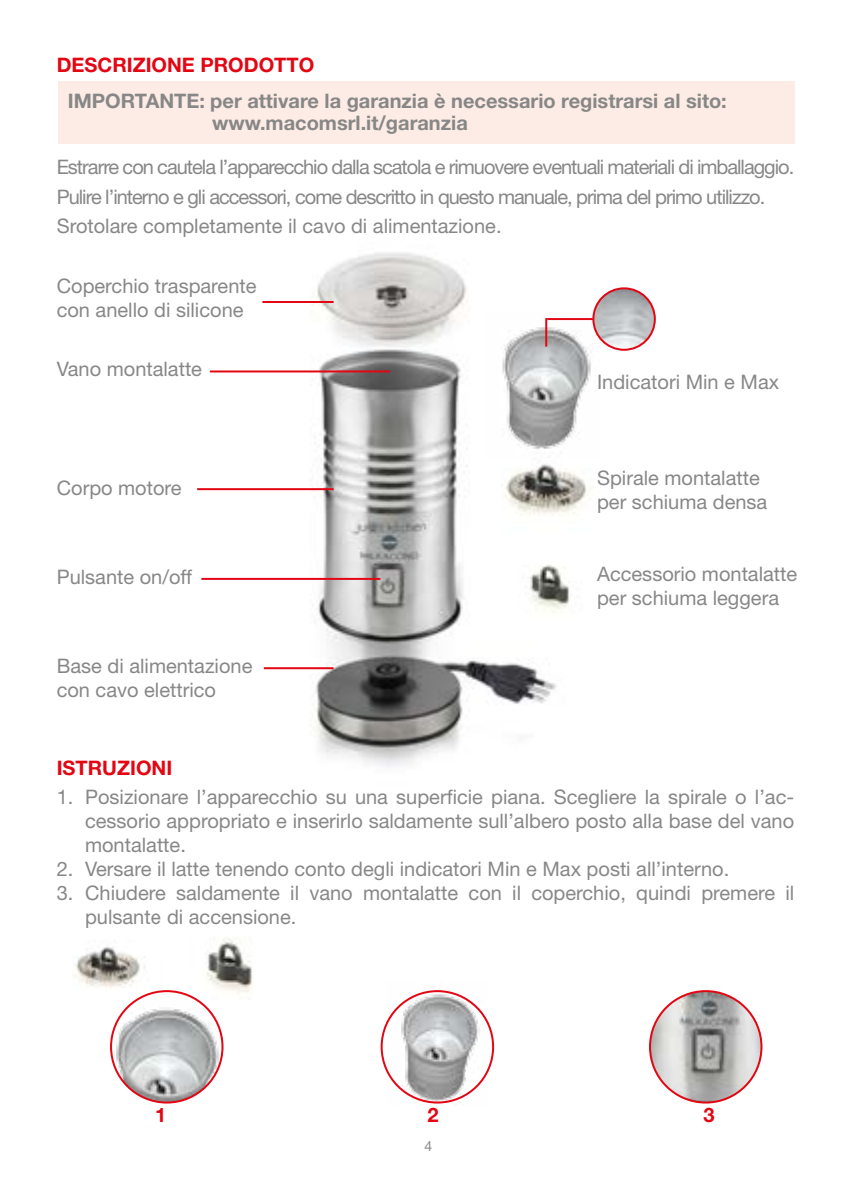
<style>
.page{position:relative;width:851px;height:1191px;background:#fff}
.page>*{position:absolute;margin:0;border:0;box-sizing:border-box;transform-origin:0 0}
.t1{font:20px/24px "Helvetica Neue";color:#878787}
.t2{font:20px/29.6px "Helvetica Neue";letter-spacing:-.05em;color:#878787}
.t3{font:700 20px/22px "Helvetica Neue";color:#878787}
.t4{font:700 20px "Helvetica Neue";color:#e30613}
.t5{font:14px "Helvetica Neue";color:#878787}
</style>
<div class="page">
<img style="left:247px;top:252px;width:310px;height:515px">
<hr style="left:262px;top:301px;width:71px;height:2px;background:#e30613">
<hr style="left:197px;top:488px;width:136px;height:2px;background:#e30613">
<hr style="left:201px;top:578px;width:179px;height:2px;background:#e30613">
<hr style="left:264px;top:667px;width:69px;height:2px;background:#e30613">
<img style="left:501px;top:459px;width:90px;height:74px">
<img style="left:487px;top:533px;width:84px;height:113px">
<hr style="left:210px;top:370px;width:180px;height:2px;background:#e30613">
<img style="left:486px;top:313px;width:113px;height:146px">
<img style="left:593px;top:288px;width:61px;height:62px;border-radius:31px">
<div style="left:592px;top:287px;width:63px;height:64px;border:2px solid #e30613;border-radius:50%"></div>
<hr style="left:547px;top:318px;width:45px;height:2px;background:#e30613">
<hr style="left:545px;top:318px;width:2px;height:29px;background:#e30613">
<img style="left:74px;top:947px;width:80px;height:68px">
<img style="left:157px;top:937px;width:96px;height:98px">
<img style="left:111px;top:991px;width:111px;height:111px;border-radius:56px">
<div style="left:110px;top:990px;width:113px;height:113px;border:2px solid #e30613;border-radius:50%"></div>
<img style="left:650px;top:991px;width:111px;height:111px;border-radius:56px">
<div style="left:649px;top:990px;width:113px;height:113px;border:2px solid #e30613;border-radius:50%"></div>
<img style="left:386px;top:990px;width:100px;height:114px">
<div style="left:380px;top:990px;width:114px;height:113px;border:2px solid #e30613;border-radius:50%"></div>
<div style="left:58px;top:81px;width:736px;height:63px;background:#fdece5"></div>
<p class="t4" style="left:57px;top:53px;width:259px">DESCRIZIONE PRODOTTO</p>
<p class="t3" style="left:212px;top:90px;width:516px;text-indent:-144px">IMPORTANTE: per attivare la garanzia è necessario registrarsi al sito: www.macomsrl.it/garanzia</p>
<p class="t2" style="left:57px;top:152px;width:739px">Estrarre con cautela l’apparecchio dalla scatola e rimuovere eventuali materiali di imballaggio.<br>Pulire l’interno e gli accessori, come descritto in questo manuale, prima del primo utilizzo.<br>Srotolare completamente il cavo di alimentazione.</p>
<p class="t1" style="left:57px;top:273px;width:201px">Coperchio trasparente con anello di silicone</p>
<p class="t1" style="left:57px;top:357px;width:147px">Vano montalatte</p>
<p class="t1" style="left:57px;top:475px;width:126px">Corpo motore</p>
<p class="t1" style="left:57px;top:564px;width:137px">Pulsante on/off</p>
<p class="t1" style="left:57px;top:653px;width:197px">Base di alimentazione con cavo elettrico</p>
<p class="t1" style="left:597px;top:369px;width:183px">Indicatori Min e Max</p>
<p class="t1" style="left:597px;top:465px;width:172px">Spirale montalatte per schiuma densa</p>
<p class="t1" style="left:597px;top:561px;width:202px">Accessorio montalatte per schiuma leggera</p>
<p class="t4" style="left:57px;top:755px;width:117px">ISTRUZIONI</p>
<p class="t1" style="left:85px;top:785px;width:710px;text-align:justify;text-indent:-28px">1. Posizionare l’apparecchio su una superficie piana. Scegliere la spirale o l’ac&shy;cessorio appropriato e inserirlo saldamente sull’albero posto alla base del vano montalatte.</p>
<p class="t1" style="left:57px;top:857px;width:674px">2. Versare il latte tenendo conto degli indicatori Min e Max posti all’interno.</p>
<p class="t1" style="left:85px;top:881px;width:710px;text-indent:-28px">3. Chiudere saldamente il vano montalatte con il coperchio, quindi premere il pulsante di accensione.</p>
<p class="t4" style="left:155px;top:1102px;width:13px">1</p>
<p class="t4" style="left:427px;top:1102px;width:13px">2</p>
<p class="t4" style="left:703px;top:1102px;width:13px">3</p>
<p class="t5" style="left:424px;top:1137px;width:9px">4</p>
</div>
